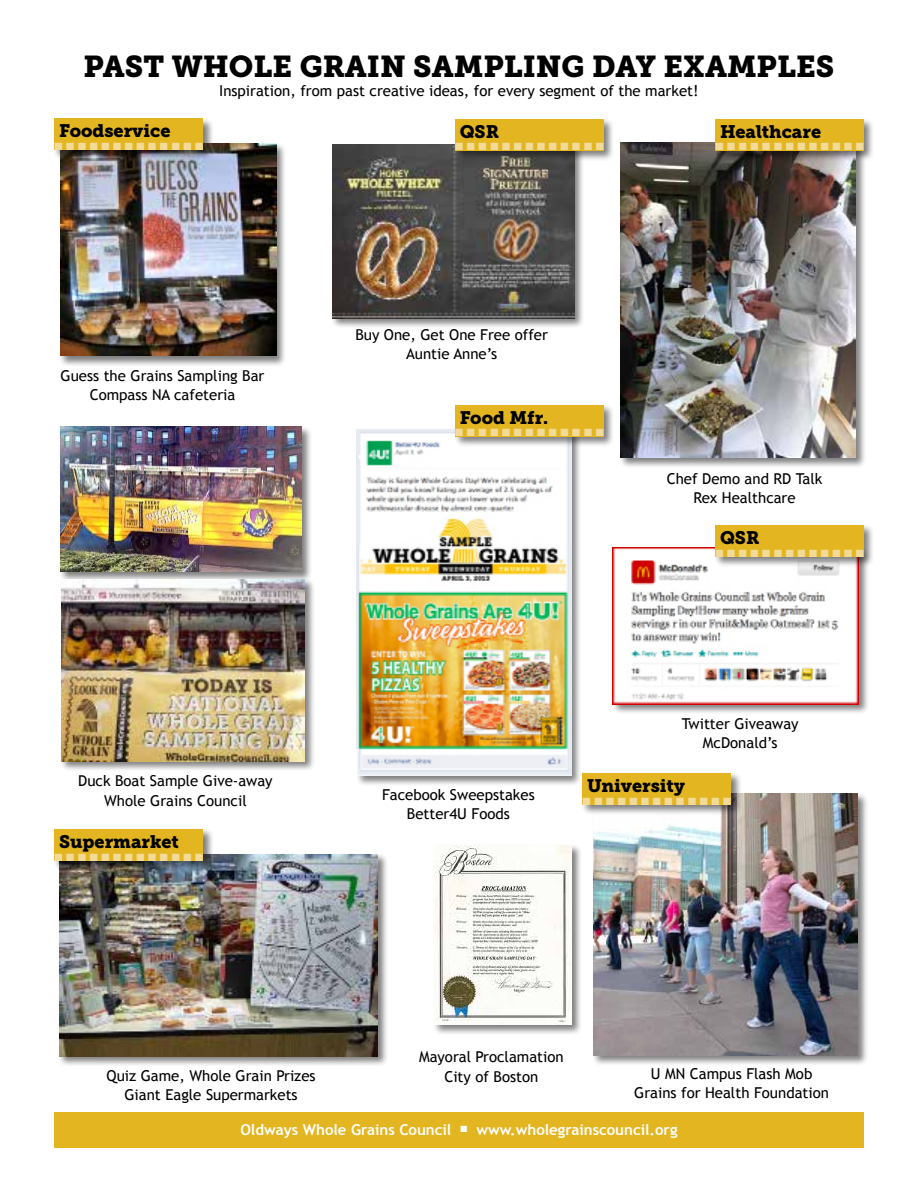
<style>
.page{position:relative;width:918px;height:1188px;background:#fff}
.page>*{position:absolute;margin:0;border:0;box-sizing:border-box;transform-origin:0 0}
.t1{font:30px "Museo Slab 900";color:#000}
.t2{font:18px "Museo Slab 900";color:#000}
.t3{font:15px/19.5px "Trebuchet MS";color:#000;text-align:center}
.t4{font:700 15px "Trebuchet MS";color:#fff}
.t5{font:10.5px "Zapf Dingbats ITC";color:#f2db98}
</style>
<div class="page">
<div style="left:331px;top:143px;width:254px;height:186px;background:#000;opacity:.5"></div>
<img style="left:332px;top:145px;width:242px;height:173px">
<div style="left:58px;top:853px;width:331px;height:214px;background:#000;opacity:.5"></div>
<img style="left:59px;top:854px;width:319px;height:202px">
<div style="left:355px;top:428px;width:227px;height:358px;background:#000;opacity:.5"></div>
<img style="left:357px;top:430px;width:214px;height:345px">
<div style="left:611px;top:547px;width:259px;height:168px;background:#000;opacity:.5"></div>
<img style="left:613px;top:548px;width:246px;height:156px">
<div style="left:54px;top:1112px;width:810px;height:36px;background:#e3b520"></div>
<div style="left:59px;top:142px;width:228px;height:225px;background:#000;opacity:.5"></div>
<img style="left:60px;top:144px;width:216px;height:212px">
<div style="left:619px;top:141px;width:248px;height:328px;background:#000;opacity:.5"></div>
<img style="left:620px;top:143px;width:236px;height:315px">
<div style="left:592px;top:792px;width:277px;height:275px;background:#000;opacity:.5"></div>
<img style="left:593px;top:793px;width:265px;height:263px">
<div style="left:454px;top:118px;width:161px;height:43px;background:#000;opacity:.5"></div>
<div style="left:455px;top:119px;width:149px;height:31px;background:#e3b520"></div>
<div style="left:53px;top:117px;width:161px;height:44px;background:#000;opacity:.5"></div>
<div style="left:55px;top:119px;width:148px;height:31px;background:#e3b520"></div>
<div style="left:714px;top:118px;width:161px;height:43px;background:#000;opacity:.5"></div>
<div style="left:716px;top:119px;width:148px;height:31px;background:#e3b520"></div>
<div style="left:454px;top:404px;width:161px;height:43px;background:#000;opacity:.5"></div>
<div style="left:455px;top:405px;width:149px;height:31px;background:#e3b520"></div>
<div style="left:714px;top:524px;width:161px;height:44px;background:#000;opacity:.5"></div>
<div style="left:716px;top:525px;width:148px;height:32px;background:#e3b520"></div>
<div style="left:53px;top:828px;width:161px;height:44px;background:#000;opacity:.5"></div>
<div style="left:55px;top:829px;width:148px;height:32px;background:#e3b520"></div>
<div style="left:581px;top:772px;width:161px;height:44px;background:#000;opacity:.5"></div>
<div style="left:583px;top:773px;width:148px;height:32px;background:#e3b520"></div>
<div style="left:59px;top:426px;width:254px;height:157px;background:#000;opacity:.5"></div>
<img style="left:60px;top:427px;width:242px;height:145px">
<div style="left:60px;top:578px;width:255px;height:194px;background:#000;opacity:.5"></div>
<img style="left:61px;top:579px;width:243px;height:182px">
<div style="left:433px;top:844px;width:149px;height:191px;background:#000;opacity:.5"></div>
<img style="left:434px;top:845px;width:137px;height:179px">
<h1 class="t1" style="left:84px;top:49px;width:752px">PAST WHOLE GRAIN SAMPLING DAY EXAMPLES</h1>
<p class="t3" style="left:219px;top:81px;width:481px">Inspiration, from past creative ideas, for every segment of the market!</p>
<p class="t2" style="left:59px;top:121px;width:113px">Foodservice</p>
<p class="t5" style="left:55px;top:142px;width:7px">■■■■■■■■■■■■■</p>
<p class="t3" style="left:61px;top:366px;width:205px">Guess the Grains Sampling Bar<br>Compass NA cafeteria</p>
<p class="t3" style="left:78px;top:771px;width:196px">Duck Boat Sample Give-away<br>Whole Grains Council</p>
<p class="t2" style="left:59px;top:831px;width:121px">Supermarket</p>
<p class="t5" style="left:55px;top:852px;width:7px">■■■■■■■■■■■■■</p>
<p class="t2" style="left:460px;top:121px;width:41px">QSR</p>
<p class="t5" style="left:455px;top:142px;width:7px">■■■■■■■■■■■■■</p>
<p class="t2" style="left:720px;top:121px;width:103px">Healthcare</p>
<p class="t5" style="left:716px;top:142px;width:7px">■■■■■■■■■■■■■</p>
<p class="t3" style="left:355px;top:325px;width:194px">Buy One, Get One Free offer<br>Auntie Anne’s</p>
<p class="t2" style="left:460px;top:407px;width:90px">Food Mfr.</p>
<p class="t5" style="left:455px;top:428px;width:7px">■■■■■■■■■■■■■</p>
<p class="t3" style="left:667px;top:469px;width:157px">Chef Demo and RD Talk<br>Rex Healthcare</p>
<p class="t2" style="left:720px;top:527px;width:41px">QSR</p>
<p class="t5" style="left:716px;top:548px;width:7px">■■■■■■■■■■■■■</p>
<p class="t3" style="left:682px;top:714px;width:118px">Twitter Giveaway<br>McDonald’s</p>
<p class="t3" style="left:382px;top:785px;width:154px">Facebook Sweepstakes<br>Better4U Foods</p>
<p class="t2" style="left:587px;top:775px;width:100px">University</p>
<p class="t5" style="left:583px;top:796px;width:7px">■■■■■■■■■■■■■</p>
<p class="t3" style="left:107px;top:1066px;width:211px">Quiz Game, Whole Grain Prizes<br>Giant Eagle Supermarkets</p>
<p class="t3" style="left:419px;top:1047px;width:146px">Mayoral Proclamation<br>City of Boston</p>
<p class="t3" style="left:634px;top:1064px;width:196px">U MN Campus Flash Mob<br>Grains for Health Foundation</p>
<p class="t4" style="left:240px;top:1121px;width:439px">Oldways Whole Grains Council ■ www.wholegrainscouncil.org</p>
</div>
